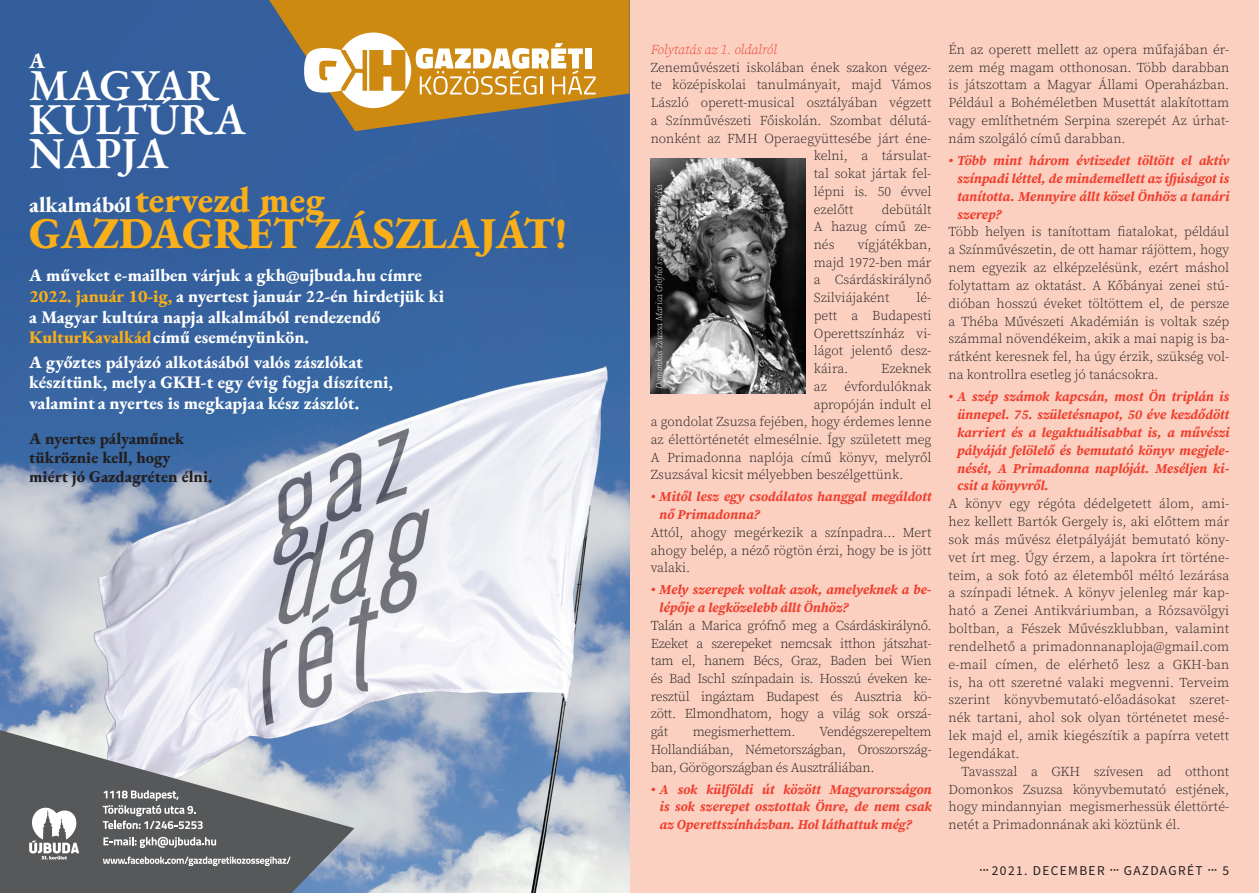
<style>
.page{position:relative;width:1259px;height:893px;background:#fff}
.page>*{position:absolute;margin:0;border:0;box-sizing:border-box;transform-origin:0 0}
.t1{font:800 44.1px "EB Garamond";color:#faaf18}
.t2{font:600 44.1px/33.8px "EB Garamond";color:#fff}
.t3{font:800 22.05px "EB Garamond";color:#fff}
.t4{font:800 17.7px/20.5px "EB Garamond";color:#fff}
.t5{font:800 16.5px/18.8px "EB Garamond";color:#231f20}
.t6{font:300 13.5px/17.9px "Source Serif Pro";color:#231f20;text-align:justify}
.t7{font:italic 700 13.5px/17.9px "Source Serif Pro";color:#ef3e2e;text-align:justify}
.t8{font:13.5px "Source Sans Pro";letter-spacing:.1em;color:#231f20}
.t9{font:italic 300 13.5px "Source Serif Pro";color:#ef3e2e}
.t10{font:300 13.5px "Source Serif Pro";letter-spacing:-.02em;color:#231f20}
.t11{font:italic 300 9px "Source Serif Pro";letter-spacing:-.005em;color:#fff}
.s1{font-size:36.75px;color:#faaf18}
.s2{color:#faaf18}
</style>
<div class="page">
<div style="left:628px;top:0;width:631px;height:893px;background:#fbd0c0"></div>
<img style="left:651px;top:158px;width:154px;height:236px">
<img style="left:0;top:0;width:629px;height:893px">
<svg style="left:269px;top:0;width:360px;height:131px;background:#947946"></svg>
<svg style="left:0;top:730px;width:354px;height:163px;background:#7f848c"></svg>
<svg style="left:103px;top:790px;width:100px;height:39px;background:#7f8082"></svg>
<svg style="left:103px;top:837px;width:113px;height:11px"></svg>
<svg style="left:103px;top:856px;width:188px;height:10px;background:#8d8e8f"></svg>
<svg style="left:304px;top:33px;width:291px;height:75px"></svg>
<svg style="left:29px;top:806px;width:50px;height:53px"></svg>
<h2 class="t3" style="left:29px;top:46px;width:17px">A</h2>
<h1 class="t2" style="left:29px;top:69px;width:218px">MAGYAR<br>KULTÚRA<br>NAPJA</h1>
<h2 class="t3" style="left:29px;top:190px;width:297px">alkalmából <span class="s1">tervezd meg</span></h2>
<h1 class="t1" style="left:29px;top:205px;width:540px">GAZDAGRÉT ZÁSZLAJÁT!</h1>
<h3 class="t4" style="left:29px;top:265px;width:416px">A műveket e-mailben várjuk a gkh@ujbuda.hu címre <span class="s2">2022. január 10-ig,</span> a nyertest január 22-én hirdetjük ki a Magyar kultúra napja alkalmából rendezendő <span class="s2">KulturKavalkád</span> című eseményünkön.</h3>
<h3 class="t4" style="left:29px;top:352px;width:365px">A győztes pályázó alkotásából valós zászlókat készítünk, mely a GKH-t egy évig fogja díszíteni, valamint a nyertes is megkapja a kész zászlót.</h3>
<p class="t5" style="left:29px;top:429px;width:185px">A nyertes pályaműnek tükröznie kell, hogy miért jó Gazdagréten élni.</p>
<p class="t9" style="left:651px;top:41px;width:128px">Folytatás az 1. oldalról</p>
<p class="t6" style="left:651px;top:58px;width:282px">Zeneművészeti iskolában ének szakon végez-</p>
<p class="t6" style="left:651px;top:76px;width:282px">te középiskolai tanulmányait, majd Vámos</p>
<p class="t6" style="left:651px;top:94px;width:282px">László operett-musical osztályában végzett</p>
<p class="t6" style="left:651px;top:112px;width:282px">a Színművészeti Főiskolán. Szombat délutá-</p>
<p class="t6" style="left:651px;top:129px;width:282px">nonként az FMH Operaegyüttesébe járt éne-</p>
<p class="t6" style="left:814px;top:147px;width:119px">kelni, a társulat-</p>
<p class="t6" style="left:814px;top:165px;width:119px">tal sokat jártak fel-</p>
<p class="t6" style="left:814px;top:183px;width:119px">lépni is. 50 évvel</p>
<p class="t6" style="left:814px;top:200px;width:41px">ezelőtt</p>
<p class="t11" style="left:653px;top:389px;width:207px;rotate:-90deg">Domonkos Zsuzsa Marica Grófnő szerepében/Wikipédia</p>
<p class="t6" style="left:814px;top:200px;width:119px;text-indent:68px">debütált A hazug című ze&shy;nés</p>
<p class="t6" style="left:814px;top:236px;width:119px;text-indent:44px">vígjátékban, majd 1972-ben már a Csárdáskirálynő Szilviájaként</p>
<p class="t6" style="left:814px;top:289px;width:119px;text-indent:103px">lé&shy;pett a Budapesti Operettszínház vi&shy;lágot jelentő desz&shy;káira.</p>
<p class="t6" style="left:881px;top:360px;width:52px">Ezeknek</p>
<p class="t6" style="left:814px;top:378px;width:14px">az</p>
<p class="t6" style="left:844px;top:378px;width:89px">évfordulóknak</p>
<p class="t6" style="left:814px;top:395px;width:119px">apropóján indult el</p>
<p class="t6" style="left:651px;top:413px;width:282px">a gondolat Zsuzsa fejében, hogy érdemes lenne</p>
<p class="t6" style="left:651px;top:431px;width:282px">az élettörténetét elmesélnie. Így született meg</p>
<p class="t6" style="left:651px;top:448px;width:282px">A Primadonna naplója című könyv, melyről</p>
<p class="t6" style="left:651px;top:466px;width:254px">Zsuzsával kicsit mélyebben beszélgettünk.</p>
<p class="t7" style="left:659px;top:488px;width:274px;text-indent:-8px">• Mitől lesz egy csodálatos hanggal megáldott nő Primadonna?</p>
<p class="t6" style="left:651px;top:524px;width:282px">Attól, ahogy megérkezik a színpadra… Mert ahogy belép, a néző rögtön érzi, hogy be is jött valaki.</p>
<p class="t7" style="left:659px;top:581px;width:274px;text-indent:-9px">• Mely szerepek voltak azok, amelyeknek a be&shy;lépője a legközelebb állt Önhöz?</p>
<p class="t6" style="left:651px;top:617px;width:282px">Talán a Marica grófnő meg a Csárdáskirálynő.<br>Ezeket a szerepeket nemcsak itthon játszhat&shy;tam el, hanem Bécs, Graz, Baden bei Wien és Bad Ischl színpadain is. Hosszú éveken ke&shy;resztül ingáztam Budapest és Ausztria kö&shy;zött. Elmondhatom, hogy a világ sok orszá&shy;gát</p>
<p class="t6" style="left:651px;top:723px;width:282px;text-indent:169px">Vendégszerepeltem Hollandiában, Németországban, Oroszország&shy;ban, Görögországban és Ausztráliában.</p>
<p class="t7" style="left:659px;top:780px;width:274px;text-indent:-8px">• A sok külföldi út között Magyarországon is sok szerepet osztottak Önre, de nem csak az Operettszínházban. Hol láthattuk még?</p>
<p class="t10" style="left:693px;top:723px;width:104px">megismerhettem.</p>
<p class="t6" style="left:948px;top:41px;width:282px">Én az operett mellett az opera műfajában ér&shy;zem még magam otthonosan. Több darabban is játszottam a Magyar Állami Operaházban.<br>Például a Bohéméletben Musettát alakítottam vagy említhetném Serpina szerepét Az úrhat&shy;nám szolgáló című darabban.</p>
<p class="t7" style="left:957px;top:151px;width:274px;text-indent:-8px">• Több mint három évtizedet töltött el aktív színpadi léttel, de mindemellett az ifjúságot is tanította. Mennyire állt közel Önhöz a tanári szerep?</p>
<p class="t6" style="left:948px;top:223px;width:282px">Több helyen is tanítottam fiatalokat, például a Színművészetin, de ott hamar rájöttem, hogy nem egyezik az elképzelésünk, ezért máshol folytattam az oktatást. A Kőbányai zenei stú&shy;dióban hosszú éveket töltöttem el, de persze a Théba Művészeti Akadémián is voltak szép számmal növendékeim, akik a mai napig is ba&shy;rátként keresnek fel, ha úgy érzik, szükség vol&shy;na kontrollra esetleg jó tanácsokra.</p>
<p class="t7" style="left:957px;top:387px;width:274px;text-indent:-8px">• A szép számok kapcsán, most Ön triplán is ünnepel. 75. születésnapot, 50 éve kezdődött karriert és a legaktuálisabbat is, a művészi pályáját felölelő és bemutató könyv megjele&shy;nését, A Primadonna naplóját. Meséljen ki&shy;csit a könyvről.</p>
<p class="t6" style="left:948px;top:495px;width:282px">A könyv egy régóta dédelgetett álom, ami&shy;hez kellett Bartók Gergely is, aki előttem már sok más művész életpályáját bemutató köny&shy;vet írt meg. Úgy érzem, a lapokra írt történe&shy;teim, a sok fotó az életemből méltó lezárása a színpadi létnek. A könyv jelenleg már kap&shy;ható a Zenei Antikváriumban, a Rózsavölgyi boltban, a Fészek Művészklubban, valamint rendelhető a primadonnanaploja@gmail.com e-mail címen, de elérhető lesz a GKH-ban is, ha ott szeretné valaki megvenni. Terveim szerint könyvbemutató-előadásokat szeret&shy;nék tartani, ahol sok olyan történetet mesé&shy;lek majd el, amik kiegészítik a papírra vetett legendákat.</p>
<p class="t6" style="left:948px;top:762px;width:282px;text-indent:13px">Tavasszal a GKH szívesen ad otthont Domonkos Zsuzsa könyvbemutató estjének, hogy mindannyian megismerhessük élettörté&shy;netét a Primadonnának aki köztünk él.</p>
<p class="t8" style="left:980px;top:862px;width:251px"><sup>•••</sup> 2021. DECEMBER <sup>•••</sup> GAZDAGRÉT <sup>•••</sup> 5</p>
</div>
